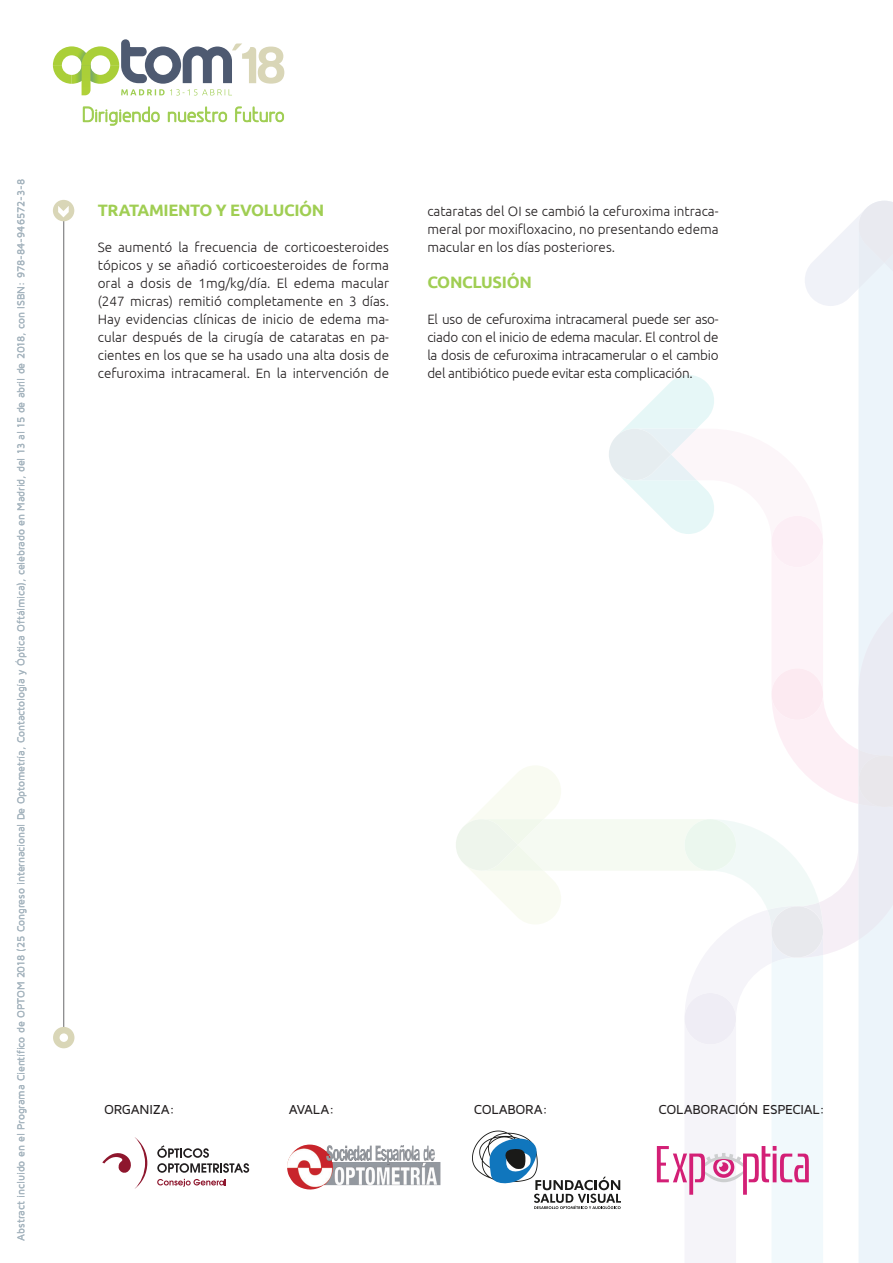
<style>
.page{position:relative;width:893px;height:1263px;background:#fff}
.page>*{position:absolute;margin:0;border:0;box-sizing:border-box;transform-origin:0 0}
.t1{font:19.65px "Greyscale Basic";color:#a0ce53}
.t2{font:700 16.5px "Ubuntu";letter-spacing:-.02em;color:#a0ce53}
.t3{font:300 13.5px/18px "Ubuntu";color:#231f20;text-align:justify}
.t4{font:500 13.5px "Maven Pro";letter-spacing:-.025em;color:#231f20}
.t5{font:500 10.5px "Maven Pro";letter-spacing:-.015em;color:#a5b4be}
</style>
<div class="page">
<hr style="left:63px;top:209px;width:1px;height:828px;background:#69696c">
<div style="left:53px;top:200px;width:21px;height:21px;background:#d9d6b7;border-radius:50%"></div>
<svg style="left:58px;top:206px;width:11px;height:11px"></svg>
<div style="left:53px;top:1027px;width:21px;height:21px;background:#d9d6b7;border-radius:50%"></div>
<div style="left:60px;top:1033px;width:8px;height:9px;background:#fff;border-radius:50%"></div>
<svg style="left:53px;top:39px;width:231px;height:56px"></svg>
<svg style="left:83px;top:106px;width:77px;height:20px"></svg>
<svg style="left:168px;top:106px;width:59px;height:16px"></svg>
<svg style="left:235px;top:106px;width:49px;height:16px"></svg>
<svg style="left:157px;top:1145px;width:92px;height:28px"></svg>
<svg style="left:157px;top:1179px;width:69px;height:8px"></svg>
<svg style="left:102px;top:1137px;width:45px;height:52px"></svg>
<img style="left:287px;top:1144px;width:153px;height:46px">
<svg style="left:456px;top:201px;width:437px;height:1062px"></svg>
<p class="t5" style="left:14px;top:1240px;width:1063px;rotate:-90deg">ABSTRACT INCLUIDO EN EL PROGRAMA CIENTÍFICO DE OPTOM 2018 (25 CONGRESO INTERNACIONAL DE OPTOMETRÍA, CONTACTOLOGÍA Y ÓPTICA OFTÁLMICA), CELEBRADO EN MADRID, DEL 13 AL 15 DE ABRIL DE 2018, CON ISBN: 978-84-946572-3-8</p>
<h1 class="t1" style="left:82px;top:103px;width:204px">Dirigiendo nuestro futuro</h1>
<p class="t2" style="left:98px;top:200px;width:228px">TRATAMIENTO Y EVOLUCIÓN</p>
<p class="t3" style="left:98px;top:238px;width:293px">Se aumentó la frecuencia de corticoesteroides tópicos y se añadió corticoesteroides de forma oral a dosis de 1mg/kg/día. El edema macular (247 micras) remitió completamente en 3 días.<br>Hay evidencias clínicas de inicio de edema ma&shy;cular después de la cirugía de cataratas en pa&shy;cientes en los que se ha usado una alta dosis de cefuroxima intracameral. En la intervención de</p>
<p class="t3" style="left:427px;top:202px;width:293px">cataratas del OI se cambió la cefuroxima intraca&shy;meral por moxifloxacino, no presentando edema macular en los días posteriores.</p>
<p class="t2" style="left:427px;top:272px;width:106px">CONCLUSIÓN</p>
<p class="t3" style="left:427px;top:310px;width:293px">El uso de cefuroxima intracameral puede ser aso&shy;ciado con el inicio de edema macular. El control de la dosis de cefuroxima intracamerular o el cambio del antibiótico puede evitar esta complicación.</p>
<p class="t4" style="left:104px;top:1101px;width:72px">ORGANIZA:</p>
<p class="t4" style="left:289px;top:1101px;width:47px">AVALA:</p>
<p class="t4" style="left:474px;top:1101px;width:76px">COLABORA:</p>
<p class="t4" style="left:659px;top:1101px;width:10px">COLABORACIÓN</p>
<p class="t4" style="left:762px;top:1101px;width:38px">ESPECIAL</p>
<p class="t4" style="left:819px;top:1101px;width:7px">:</p>
</div>
